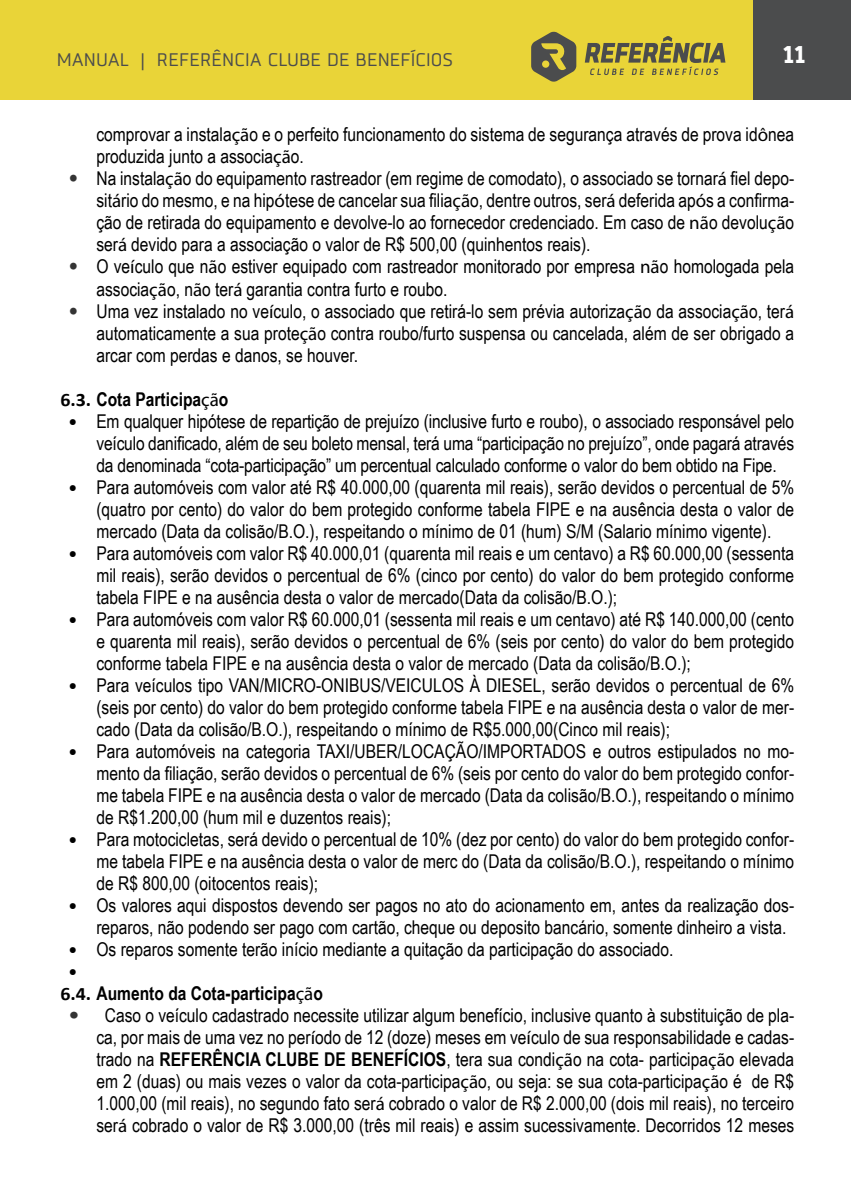
<style>
.page{position:relative;width:851px;height:1191px;background:#fff}
.page>*{position:absolute;margin:0;border:0;box-sizing:border-box;transform-origin:0 0}
.t1{font:700 24px "Sisco";color:#fff}
.t2{font:19px/22px "Arial Narrow";color:#000;text-align:justify}
.t3{font:700 19px "Arial Narrow";color:#000}
.t4{font:19px "Calibri";color:#000}
.t5{font:18px "Sisco";color:#4b4c4d}
.s1{font-family:"Myriad Pro"}
.s2{font-family:"Calibri";font-size:22px;color:#343434}
.s3{font-family:"Calibri"}
.s4{font-family:"Myriad Pro";font-weight:400}
.s5{font-weight:700}
</style>
<div class="page">
<div style="left:0;top:0;width:850px;height:100px;background:#e9d438"></div>
<div style="left:753px;top:0;width:97px;height:99px;background:#4b4c4d"></div>
<svg style="left:584px;top:36px;width:141px;height:39px"></svg>
<svg style="left:531px;top:31px;width:45px;height:51px"></svg>
<p class="t5" style="left:57px;top:48px;width:398px">MANUAL | REFERÊNCIA CLUBE DE BENEFÍCIOS</p>
<p class="t1" style="left:782px;top:39px;width:24px">11</p>
<p class="t2" style="left:96px;top:123px;width:699px">comprovar a instala<span class="s1">çã</span>o e o perfeito funcionamento do sistema de segurança através de prova id<span class="s1">ô</span>nea produzida junto a associa<span class="s1">çã</span>o.</p>
<p class="t2" style="left:96px;top:167px;width:699px;text-indent:-28px"><span class="s2">•</span> Na instala<span class="s1">çã</span>o do equipamento rastreador (em regime de comodato), o associado se tornar<span class="s1">á</span> fiel depo&shy;sit<span class="s1">á</span>rio do mesmo, e na hip<span class="s1">ó</span>tese de cancelar sua filia<span class="s1">çã</span>o, dentre outros, ser<span class="s1">á</span> deferida ap<span class="s1">ó</span>s a confirma&shy;ção de retirada do equipamento e devolve-lo ao fornecedor credenciado. Em caso de <span class="s1">nã</span>o devolu<span class="s1">çã</span>o ser<span class="s1">á</span> devido para a associação o valor de R$ 500,00 (quinhentos reais).</p>
<p class="t2" style="left:96px;top:255px;width:699px;text-indent:-28px"><span class="s2">•</span> O ve<span class="s1">í</span>culo que n<span class="s1">ã</span>o estiver equipado com rastreador monitorado por empresa <span class="s1">nã</span>o homologada pela associa<span class="s1">çã</span>o, n<span class="s1">ã</span>o ter<span class="s1">á</span> garantia contra furto e roubo.</p>
<p class="t2" style="left:96px;top:299px;width:699px;text-indent:-28px"><span class="s2">•</span> Uma vez instalado no ve<span class="s1">í</span>culo, o associado que retirá-lo sem prévia autoriza<span class="s1">çã</span>o da associa<span class="s1">çã</span>o, ter<span class="s1">á </span>automaticamente a sua prote<span class="s1">çã</span>o contra roubo/furto suspensa ou cancelada, além de ser obrigado a arcar com perdas e danos, se houver.</p>
<p class="t3" style="left:60px;top:384px;width:169px"><span class="s3">6.3.</span> Cota Participa<span class="s4">çã</span>o</p>
<p class="t2" style="left:96px;top:409px;width:699px;text-indent:-28px"><span class="s3">•</span> Em qualquer hipótese de repartição de prejuízo (inclusive furto e roubo), o associado responsável pelo veículo danificado, além de seu boleto mensal, terá uma “participação no prejuízo”, onde pagará através da denominada “cota-participação” um percentual calculado conforme o valor do bem obtido na Fipe.</p>
<p class="t2" style="left:96px;top:475px;width:699px;text-indent:-28px"><span class="s3">•</span> Para automóveis com valor até R$ 40.000,00 (quarenta mil reais), serão devidos o percentual de 5% (quatro por cento) do valor do bem protegido conforme tabela FIPE e na ausência desta o valor de mercado (Data da colisão/B.O.), respeitando o mínimo de 01 (hum) S/M (Salario mínimo vigente).</p>
<p class="t2" style="left:96px;top:541px;width:699px;text-indent:-28px"><span class="s3">•</span> Para automóveis com valor R$ 40.000,01 (quarenta mil reais e um centavo) a R$ 60.000,00 (sessenta mil reais), serão devidos o percentual de 6% (cinco por cento) do valor do bem protegido conforme tabela FIPE e na ausência desta o valor de mercado(Data da colisão/B.O.);</p>
<p class="t2" style="left:96px;top:607px;width:699px;text-indent:-28px"><span class="s3">•</span> Para automóveis com valor R$ 60.000,01 (sessenta mil reais e um centavo) até R$ 140.000,00 (cento e quarenta mil reais), serão devidos o percentual de 6% (seis por cento) do valor do bem protegido conforme tabela FIPE e na ausência desta o valor de mercado (Data da colisão/B.O.);</p>
<p class="t2" style="left:96px;top:673px;width:699px;text-indent:-28px"><span class="s3">•</span> Para veículos tipo VAN/MICRO-ONIBUS/VEICULOS À DIESEL, serão devidos o percentual de 6% (seis por cento) do valor do bem protegido conforme tabela FIPE e na ausência desta o valor de mer&shy;cado (Data da colisão/B.O.), respeitando o mínimo de R$5.000,00(Cinco mil reais);</p>
<p class="t2" style="left:96px;top:739px;width:699px;text-indent:-28px"><span class="s3">•</span> Para automóveis na categoria TAXI/UBER/LOCAÇÃO/IMPORTADOS e outros estipulados no mo&shy;mento da filiação, serão devidos o percentual de 6% (seis por cento do valor do bem protegido confor&shy;me tabela FIPE e na ausência desta o valor de mercado (Data da colisão/B.O.), respeitando o mínimo de R$1.200,00 (hum mil e duzentos reais);</p>
<p class="t2" style="left:96px;top:827px;width:699px;text-indent:-28px"><span class="s3">•</span> Para motocicletas, será devido o percentual de 10% (dez por cento) do valor do bem protegido confor&shy;me tabela FIPE e na ausência desta o valor de merc do (Data da colisão/B.O.), respeitando o mínimo de R$ 800,00 (oitocentos reais);</p>
<p class="t2" style="left:96px;top:893px;width:699px;text-indent:-28px"><span class="s3">•</span> Os valores aqui dispostos devendo ser pagos no ato do acionamento em, antes da realização dos&shy;reparos, não podendo ser pago com cartão, cheque ou deposito bancário, somente dinheiro a vista.</p>
<p class="t2" style="left:68px;top:937px;width:607px"><span class="s3">•</span> Os reparos somente terão início mediante a quitação da participação do associado.</p>
<p class="t4" style="left:68px;top:959px;width:11px">•</p>
<p class="t3" style="left:60px;top:978px;width:264px"><span class="s3">6.4.</span> Aumento da Cota-participa<span class="s4">çã</span>o</p>
<p class="t2" style="left:96px;top:1003px;width:699px;text-indent:-28px"><span class="s2">•</span> Caso o veículo cadastrado necessite utilizar algum benefício, inclusive quanto à substituição de pla&shy;ca, por mais de uma vez no per<span class="s1">í</span>odo de 12 (doze) meses em ve<span class="s1">í</span>culo de sua responsabilidade e cadas&shy;trado na <span class="s5">REFERÊNCIA CLUBE DE BENEFÍCIOS</span>, tera sua condi<span class="s1">çã</span>o na cota- participa<span class="s1">çã</span>o elevada em 2 (duas) ou mais vezes o valor da cota-participa<span class="s1">çã</span>o, ou seja: se sua cota-participa<span class="s1">çã</span>o é de R$ 1.000,00 (mil reais), no segundo fato ser<span class="s1">á</span> cobrado o valor de R$ 2.000,00 (dois mil reais), no terceiro ser<span class="s1">á</span> cobrado o valor de R$ 3.000,00 (três mil reais) e assim sucessivamente. Decorridos 12 meses</p>
</div>
